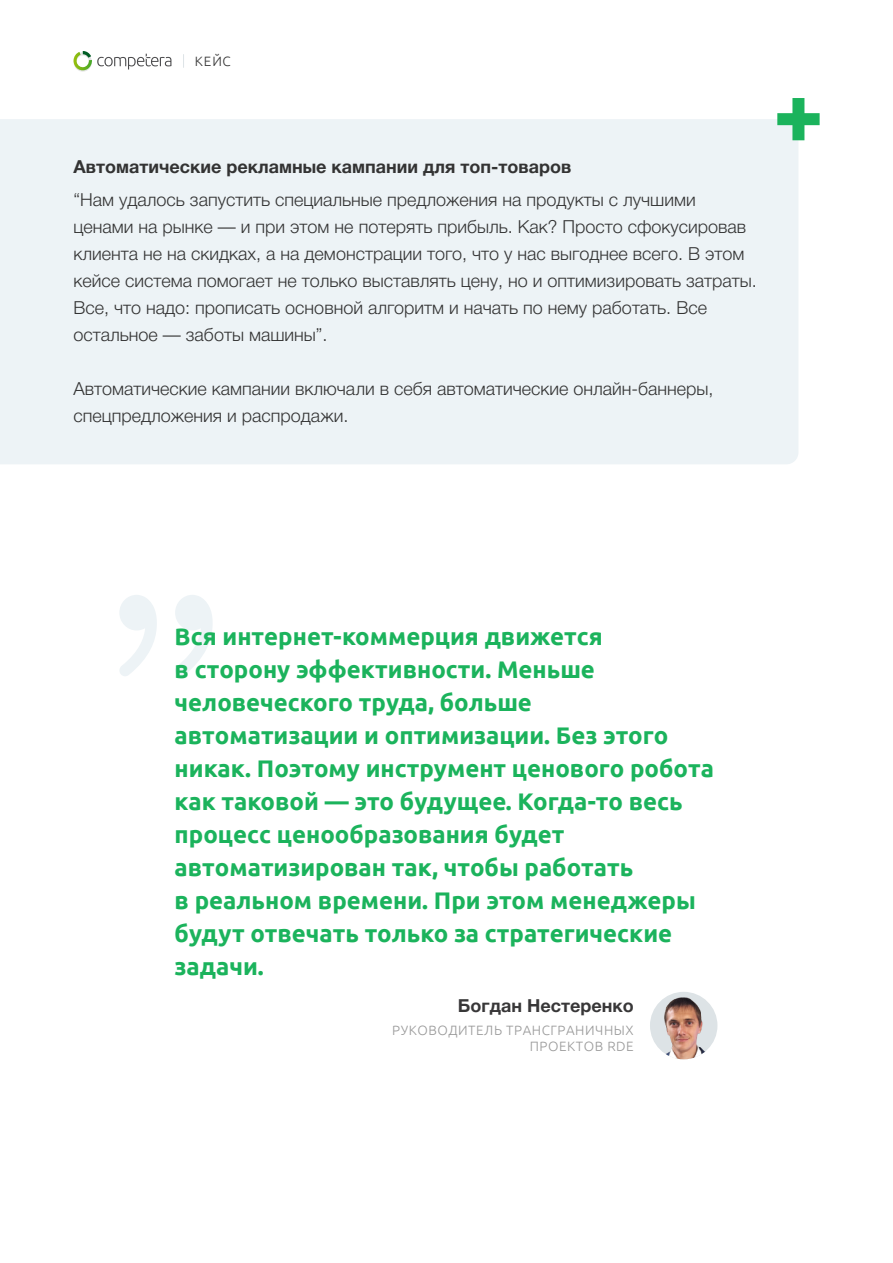
<style>
.page{position:relative;width:893px;height:1263px;background:#fff}
.page>*{position:absolute;margin:0;border:0;box-sizing:border-box;transform-origin:0 0}
.t1{font:700 24px/33px "Ubuntu";color:#1bb35c}
.t2{font:300 18px/27px "Helvetica Neue Cyr";color:#333}
.t3{font:700 18px "Helvetica Neue Cyr";color:#333}
.t4{font:700 18px "Helvetica Neue Cyr";color:#383738}
.t5{font:300 13.5px/16.2px "Ubuntu";letter-spacing:.04em;color:#999;text-align:right}
.t6{font:300 13.5px "Ubuntu";color:#333}
</style>
<div class="page">
<div style="left:0;top:119px;width:798px;height:345px;background:#edf3f6"></div>
<div style="left:792px;top:98px;width:12px;height:42px;background:#1bb35c"></div>
<div style="left:777px;top:113px;width:43px;height:12px;background:#1bb35c"></div>
<svg style="left:183px;top:55px;width:1px;height:12px"></svg>
<svg style="left:73px;top:51px;width:98px;height:21px"></svg>
<svg style="left:119px;top:595px;width:38px;height:81px"></svg>
<svg style="left:175px;top:595px;width:38px;height:81px"></svg>
<img style="left:650px;top:994px;width:67px;height:65px">
<p class="t6" style="left:195px;top:53px;width:37px">КЕЙС</p>
<p class="t3" style="left:74px;top:157px;width:500px">Автоматические рекламные кампании для топ-товаров</p>
<p class="t2" style="left:74px;top:186px;width:685px">“Нам удалось запустить специальные предложения на продукты с лучшими ценами на рынке — и при этом не потерять прибыль. Как? Просто сфокусировав клиента не на скидках, а на демонстрации того, что у нас выгоднее всего. В этом кейсе система помогает не только выставлять цену, но и оптимизировать затраты.<br>Все, что надо: прописать основной алгоритм и начать по нему работать. Все остальное — заботы машины”.</p>
<p class="t2" style="left:74px;top:375px;width:641px">Автоматические кампании включали в себя автоматические онлайн-баннеры, спецпредложения и распродажи.</p>
<p class="t1" style="left:175px;top:620px;width:541px">Вся интернет-коммерция движется<br>в сторону эффективности. Меньше человеческого труда, больше автоматизации и оптимизации. Без этого никак. Поэтому инструмент ценового робота как таковой — это будущее. Когда-то весь процесс ценообразования будет автоматизирован так, чтобы работать<br>в реальном времени. При этом менеджеры будут отвечать только за стратегические задачи.</p>
<p class="t4" style="left:458px;top:996px;width:177px">Богдан Нестеренко</p>
<p class="t5" style="left:392px;top:1021px;width:243px">РУКОВОДИТЕЛЬ ТРАНСГРАНИЧНЫХ<br>ПРОЕКТОВ RDE</p>
</div>
